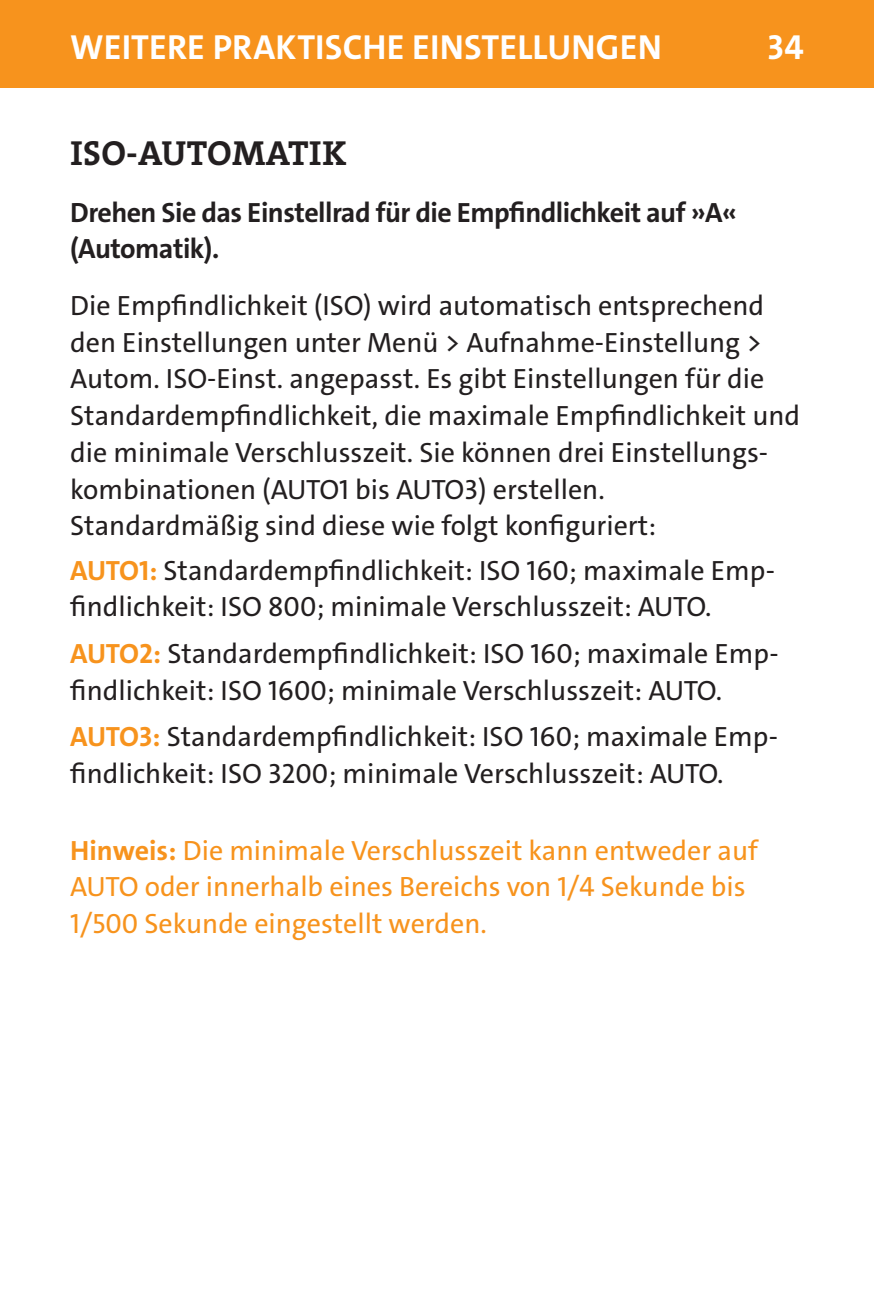
<style>
.page{position:relative;width:874px;height:1310px;background:#fff}
.page>*{position:absolute;margin:0;border:0;box-sizing:border-box;transform-origin:0 0}
.t1{font:700 35px "The Sans C4 s";letter-spacing:.005em;color:#fff}
.t2{font:35px "The Serif LP7 Bld";letter-spacing:.015em;color:#231f20}
.t3{font:28px/36.8px "The Sans C4 s";color:#231f20}
.t4{font:28px/36.8px "The Sans C4 s";color:#f7931d}
.t5{font:700 28px/36.8px "The Sans C4 s";letter-spacing:-.02em;color:#231f20}
.s1{font-weight:700;color:#f7931d}
.s2{font-weight:700}
</style>
<div class="page">
<div style="left:0;top:0;width:873px;height:88px;background:#f7931d"></div>
<p class="t1" style="left:70px;top:24px;width:593px">WEITERE PRAKTISCHE EINSTELLUNGEN</p>
<p class="t1" style="left:767px;top:24px;width:38px">34</p>
<p class="t2" style="left:70px;top:130px;width:278px">ISO-AUTOMATIK</p>
<p class="t5" style="left:70px;top:194px;width:668px">Drehen Sie das Einstellrad für die Empfindlichkeit auf »A« (Automatik).</p>
<p class="t3" style="left:70px;top:287px;width:731px">Die Empfindlichkeit (ISO) wird automatisch entsprechend den Einstellungen unter Menü &gt; Aufnahme-Einstellung &gt; Autom. ISO-Einst. angepasst. Es gibt Einstellungen für die Standardempfindlichkeit, die maximale Empfindlichkeit und die minimale Verschlusszeit. Sie können drei Einstellungs&shy;kombinationen (AUTO1 bis AUTO3) erstellen.<br>Standardmäßig sind diese wie folgt konfiguriert:</p>
<p class="t3" style="left:70px;top:552px;width:706px"><span class="s1">AUTO1:</span> Standardempfindlichkeit: ISO 160; maximale Emp&shy;findlichkeit: ISO 800; minimale Verschlusszeit: AUTO.</p>
<p class="t3" style="left:70px;top:635px;width:710px"><span class="s1">AUTO2:</span> Standardempfindlichkeit: ISO 160; maximale Emp&shy;findlichkeit: ISO 1600; minimale Verschlusszeit: AUTO.</p>
<p class="t3" style="left:70px;top:719px;width:709px"><span class="s1">AUTO3:</span> Standardempfindlichkeit: ISO 160; maximale Emp&shy;findlichkeit: ISO 3200; minimale Verschlusszeit: AUTO.</p>
<p class="t4" style="left:70px;top:832px;width:689px"><span class="s2">Hinweis:</span> Die minimale Verschlusszeit kann entweder auf<br>AUTO oder innerhalb eines Bereichs von 1/4 Sekunde bis<br>1/500 Sekunde eingestellt werden.</p>
</div>
